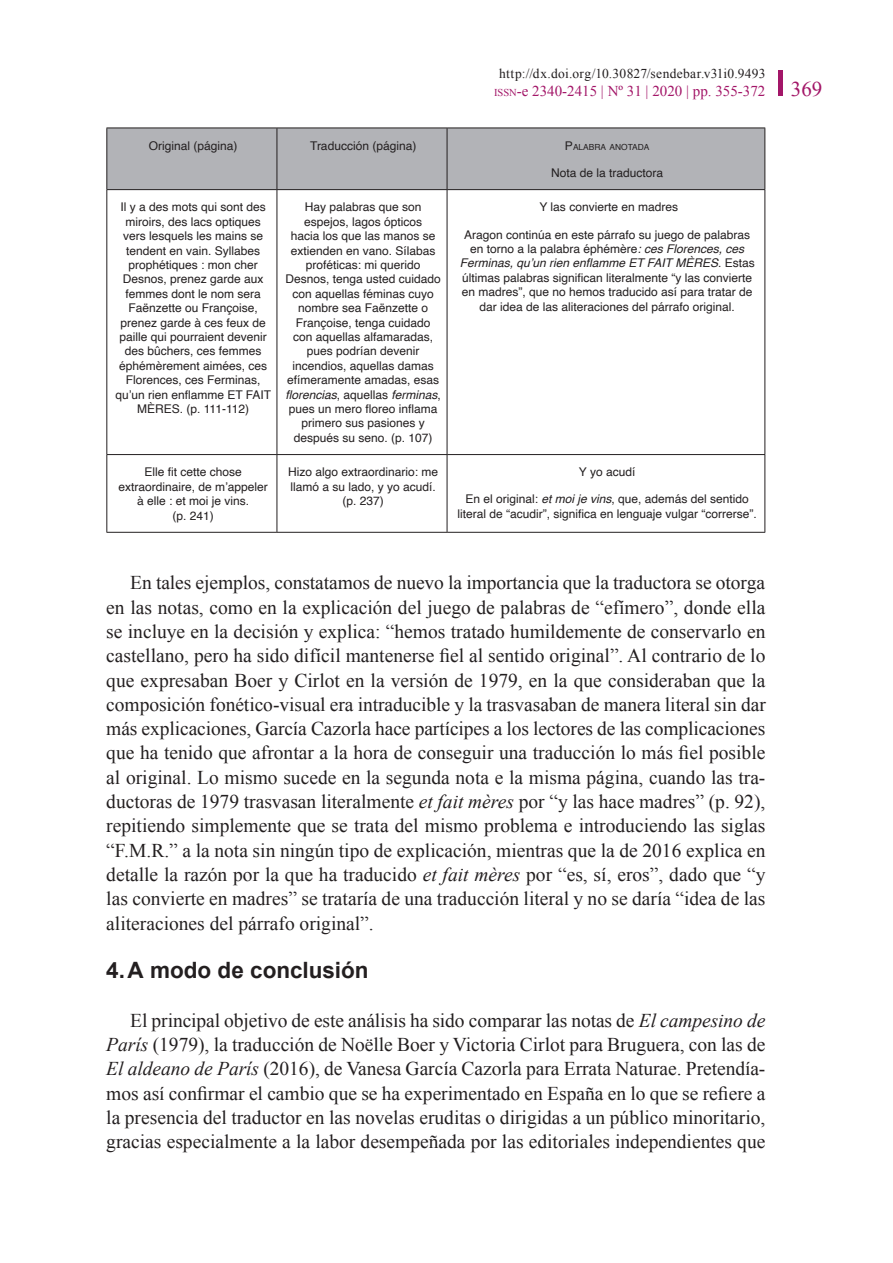
<style>
.page{position:relative;width:893px;height:1263px;background:#fff}
.page>*{position:absolute;margin:0;border:0;box-sizing:border-box;transform-origin:0 0}
.t1{font:700 22.5px "Arial";color:#231f20}
.CAJA_GENERAL{font:19.5px/24.3px "Times New Roman";color:#231f20;text-align:justify}
.t2{font:15px "Times New Roman";color:#a31668}
.t3{font:13.5px "Times New Roman";letter-spacing:.025em;color:#231f20}
.TABLAS{font:12px/14.4px "Helvetica";color:#231f20;text-align:center}
.TABLAS-2{font:8.4px "Helvetica";color:#231f20}
.s1{font-size:10.5px}
.s2{font-style:inherit}
.s3{font-size:21px}
.s4{font-size:12px}
.s5{font-style:italic}
</style>
<div class="page">
<hr style="left:778px;top:70px;width:4px;height:26px;background:#a31668">
<div style="left:107px;top:129px;width:657px;height:60px;background:#b2b3b7"></div>
<hr style="left:106px;top:128px;width:171px;height:1px;background:#231f20">
<hr style="left:106px;top:128px;width:1px;height:61px;background:#231f20">
<hr style="left:277px;top:128px;width:170px;height:1px;background:#231f20">
<hr style="left:277px;top:128px;width:1px;height:61px;background:#231f20">
<hr style="left:447px;top:128px;width:318px;height:1px;background:#231f20">
<hr style="left:447px;top:128px;width:1px;height:61px;background:#231f20">
<hr style="left:764px;top:128px;width:1px;height:61px;background:#231f20">
<hr style="left:106px;top:189px;width:171px;height:1px;background:#231f20">
<hr style="left:277px;top:189px;width:170px;height:1px;background:#231f20">
<hr style="left:447px;top:189px;width:318px;height:1px;background:#231f20">
<hr style="left:106px;top:190px;width:1px;height:264px;background:#231f20">
<hr style="left:277px;top:190px;width:1px;height:264px;background:#231f20">
<hr style="left:447px;top:190px;width:1px;height:264px;background:#231f20">
<hr style="left:764px;top:190px;width:1px;height:264px;background:#231f20">
<hr style="left:106px;top:454px;width:171px;height:1px;background:#231f20">
<hr style="left:106px;top:455px;width:1px;height:77px;background:#231f20">
<hr style="left:277px;top:454px;width:170px;height:1px;background:#231f20">
<hr style="left:277px;top:455px;width:1px;height:77px;background:#231f20">
<hr style="left:447px;top:454px;width:318px;height:1px;background:#231f20">
<hr style="left:447px;top:455px;width:1px;height:77px;background:#231f20">
<hr style="left:764px;top:455px;width:1px;height:77px;background:#231f20">
<hr style="left:106px;top:532px;width:171px;height:1px;background:#231f20">
<hr style="left:277px;top:532px;width:170px;height:1px;background:#231f20">
<hr style="left:447px;top:532px;width:318px;height:1px;background:#231f20">
<p class="t3" style="left:499px;top:64px;width:268px">http://dx.doi.org/10.30827/sendebar.v31i0.9493</p>
<p class="t2" style="left:494px;top:81px;width:330px"><span class="s1">ISSN</span><span class="s2">-</span>e 2340-2415 | Nº 31 | 2020 | pp. 355-372 <span class="s3">369</span></p>
<p class="TABLAS" style="left:149px;top:139px;width:90px">Original (página)</p>
<p class="TABLAS" style="left:310px;top:139px;width:108px">Traducción (página)</p>
<p class="TABLAS-2" style="left:565px;top:140px;width:86px"><span class="s4">P</span>ALABRA ANOTADA</p>
<p class="TABLAS" style="left:551px;top:166px;width:114px">Nota de la traductora</p>
<p class="TABLAS" style="left:115px;top:200px;width:157px">Il y a des mots qui sont des miroirs, des lacs optiques vers lesquels les mains se tendent en vain. Syllabes prophétiques : mon cher<br>Desnos, prenez garde aux femmes dont le nom sera<br>Faënzette ou Françoise, prenez garde à ces feux de paille qui pourraient devenir des bûchers, ces femmes éphémèrement aimées, ces<br>Florences, ces Ferminas, qu’un rien enflamme ET FAIT<br>MÈRES. (p. 111-112)</p>
<p class="TABLAS" style="left:286px;top:200px;width:157px">Hay palabras que son espejos, lagos ópticos<br>hacia los que las manos se extienden en vano. Sílabas proféticas: mi querido<br>Desnos, tenga usted cuidado con aquellas féminas cuyo nombre sea Faënzette o<br>Françoise, tenga cuidado con aquellas alfamaradas, pues podrían devenir incendios, aquellas damas efímeramente amadas, esas <span class="s5">florencias</span>, aquellas <span class="s5">ferminas</span>, pues un mero floreo inflama primero sus pasiones y después su seno. (p. 107)</p>
<p class="TABLAS" style="left:539px;top:200px;width:140px">Y las convierte en madres</p>
<p class="TABLAS" style="left:460px;top:227px;width:297px">Aragon continúa en este párrafo su juego de palabras en torno a la palabra éphémère<span class="s5">: ces Florences, ces Ferminas, qu’un rien enflamme ET FAIT MÈRES</span>. Estas últimas palabras significan literalmente “y las convierte en madres”, que no hemos traducido así para tratar de dar idea de las aliteraciones del párrafo original.</p>
<p class="TABLAS" style="left:118px;top:465px;width:151px">Elle fit cette chose extraordinaire, de m’appeler à elle : et moi je vins.<br>(p. 241)</p>
<p class="TABLAS" style="left:288px;top:465px;width:152px">Hizo algo extraordinario: me llamó a su lado, y yo acudí. (p. 237)</p>
<p class="TABLAS" style="left:579px;top:465px;width:58px">Y yo acudí</p>
<p class="TABLAS" style="left:457px;top:492px;width:301px">En el original: <span class="s5">et moi je vins</span>, que, además del sentido literal de “acudir”, significa en lenguaje vulgar “correrse”.</p>
<p class="CAJA_GENERAL" style="left:106px;top:570px;width:661px;text-indent:24px">En tales ejemplos, constatamos de nuevo la importancia que la traductora se otorga en las notas, como en la explicación del juego de palabras de “efímero”, donde ella se incluye en la decisión y explica: “hemos tratado humildemente de conservarlo en castellano, pero ha sido difícil mantenerse fiel al sentido original”. Al contrario de lo que expresaban Boer y Cirlot en la versión de 1979, en la que consideraban que la composición fonético-visual era intraducible y la trasvasaban de manera literal sin dar más explicaciones, García Cazorla hace partícipes a los lectores de las complicaciones que ha tenido que afrontar a la hora de conseguir una traducción lo más fiel posible al original. Lo mismo sucede en la segunda nota e la misma página, cuando las tra&shy;ductoras de 1979 trasvasan literalmente <span class="s5">et fait mères</span> por “y las hace madres” (p. 92), repitiendo simplemente que se trata del mismo problema e introduciendo las siglas “F.M.R.” a la nota sin ningún tipo de explicación, mientras que la de 2016 explica en detalle la razón por la que ha traducido <span class="s5">et fait mères</span> por “es, sí, eros”, dado que “y las convierte en madres” se trataría de una traducción literal y no se daría “idea de las aliteraciones del párrafo original”.</p>
<p class="t1" style="left:106px;top:955px;width:264px">4.A modo de conclusión</p>
<p class="CAJA_GENERAL" style="left:106px;top:1008px;width:661px;text-indent:24px">El principal objetivo de este análisis ha sido comparar las notas de <span class="s5">El campesino de París</span> (1979), la traducción de Noëlle Boer y Victoria Cirlot para Bruguera, con las de <span class="s5">El aldeano de París</span> (2016), de Vanesa García Cazorla para Errata Naturae. Pretendía&shy;mos así confirmar el cambio que se ha experimentado en España en lo que se refiere a la presencia del traductor en las novelas eruditas o dirigidas a un público minoritario, gracias especialmente a la labor desempeñada por las editoriales independientes que</p>
</div>
